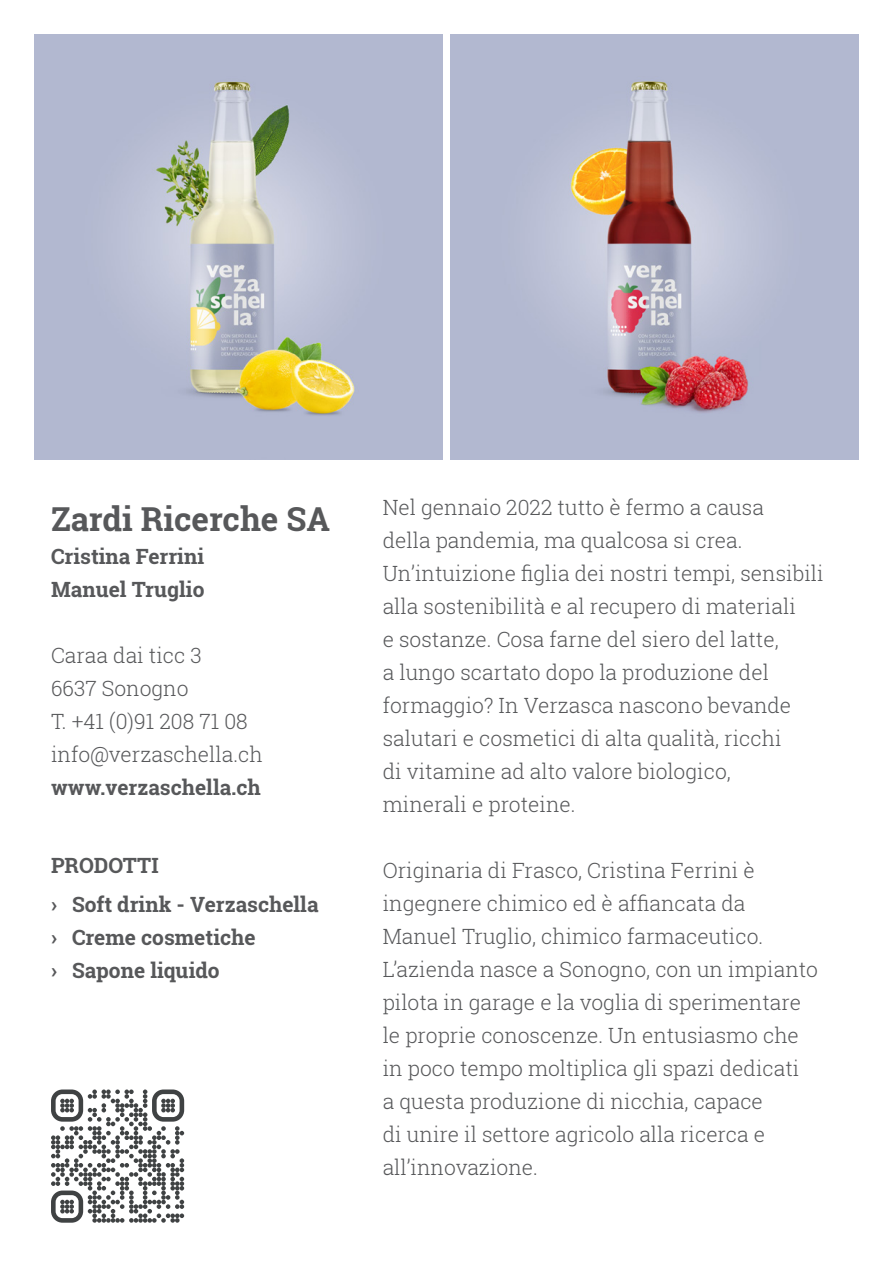
<style>
.page{position:relative;width:893px;height:1276px;background:#fff}
.page>*{position:absolute;margin:0;border:0;box-sizing:border-box;transform-origin:0 0}
.t1{font:700 33px "Roboto Slab";color:#57585a}
.t2{font:300 21px/33px "Roboto Slab";color:#57585a}
.t3{font:700 21px/33px "Roboto Slab";color:#57585a}
</style>
<div class="page">
<img style="left:34px;top:34px;width:408px;height:425px">
<img style="left:451px;top:34px;width:408px;height:425px">
<svg style="left:51px;top:1089px;width:133px;height:133px"></svg>
<h1 class="t1" style="left:51px;top:496px;width:281px">Zardi Ricerche SA</h1>
<p class="t3" style="left:51px;top:540px;width:155px">Cristina Ferrini<br>Manuel Truglio</p>
<p class="t2" style="left:51px;top:638px;width:213px">Caraa dai ticc 3<br>6637 Sonogno<br>T. +41 (0)91 208 71 08 info@verzaschella.ch</p>
<p class="t3" style="left:51px;top:771px;width:211px">www.verzaschella.ch</p>
<p class="t3" style="left:51px;top:845px;width:269px;line-height:39px">PRODOTTI<br>› Soft drink - Verzaschella</p>
<p class="t3" style="left:51px;top:920px;width:206px">› Creme cosmetiche › Sapone liquido</p>
<p class="t2" style="left:383px;top:491px;width:442px">Nel gennaio 2022 tutto è fermo a causa<br>della pandemia, ma qualcosa si crea.<br>Un’intuizione figlia dei nostri tempi, sensibili alla sostenibilità e al recupero di materiali<br>e sostanze. Cosa farne del siero del latte,<br>a lungo scartato dopo la produzione del formaggio? In Verzasca nascono bevande salutari e cosmetici di alta qualità, ricchi<br>di vitamine ad alto valore biologico,<br>minerali e proteine.</p>
<p class="t2" style="left:383px;top:853px;width:437px">Originaria di Frasco, Cristina Ferrini è ingegnere chimico ed è affiancata da Manuel Truglio, chimico farmaceutico.<br>L’azienda nasce a Sonogno, con un impianto pilota in garage e la voglia di sperimentare le proprie conoscenze. Un entusiasmo che in poco tempo moltiplica gli spazi dedicati<br>a questa produzione di nicchia, capace<br>di unire il settore agricolo alla ricerca e all’innovazione.</p>
</div>
